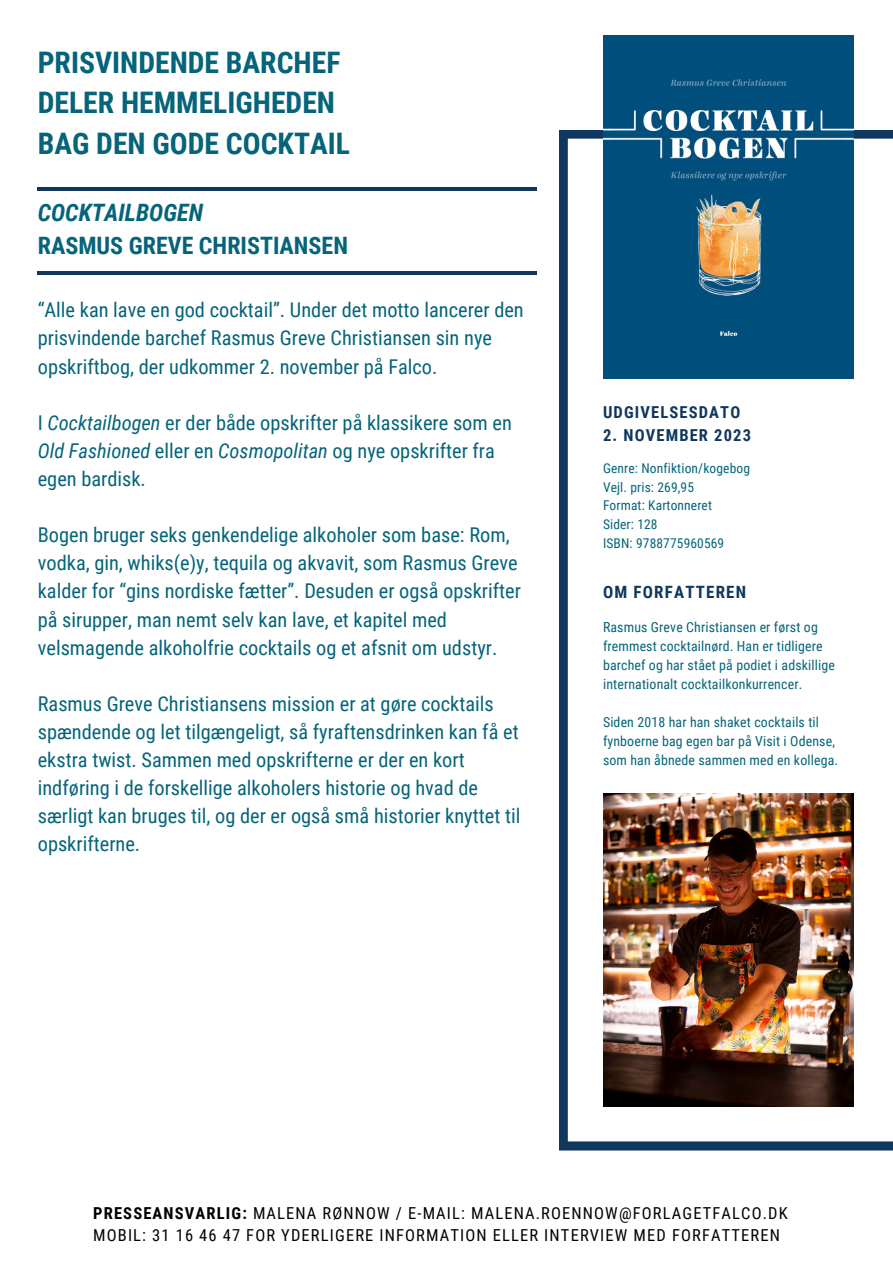
<style>
.page{position:relative;width:893px;height:1264px;background:#fff}
.page>*{position:absolute;margin:0;border:0;box-sizing:border-box;transform-origin:0 0}
.t1{font:700 29.7px "Roboto Condensed";color:#05647a}
.t2{font:700 24px "Roboto Condensed";color:#05647a}
.t3{font:italic 700 24px "Roboto Condensed";color:#05647a}
.t4{font:20.4px/28px "Roboto Condensed";color:#05647a}
.t5{font:700 16.95px "Roboto Condensed";letter-spacing:.07em;color:#10375d}
.t6{font:16.5px/22.5px "Roboto Condensed";letter-spacing:.07em;color:#000}
.t7{font:700 16.5px "Roboto Condensed";letter-spacing:.07em;color:#10375d}
.t8{font:13.8px/19px "Roboto Condensed";letter-spacing:.01em;color:#05647a}
.t9{font:13.5px "Roboto Condensed";letter-spacing:.01em;color:#05647a}
.s1{font-style:italic}
.s2{font-weight:700}
</style>
<div class="page">
<svg style="left:559px;top:130px;width:333px;height:1020px"></svg>
<hr style="left:38px;top:271px;width:499px;height:3px;background:#10375d">
<hr style="left:38px;top:187px;width:499px;height:3px;background:#10375d">
<img style="left:603px;top:793px;width:250px;height:313px">
<img style="left:603px;top:35px;width:250px;height:343px">
<p class="t1" style="left:38px;top:45px;width:304px">PRISVINDENDE BARCHEF</p>
<p class="t1" style="left:38px;top:86px;width:299px">DELER HEMMELIGHEDEN</p>
<p class="t1" style="left:38px;top:126px;width:314px">BAG DEN GODE COCKTAIL</p>
<p class="t3" style="left:38px;top:199px;width:167px">COCKTAILBOGEN</p>
<p class="t2" style="left:38px;top:231px;width:312px">RASMUS GREVE CHRISTIANSEN</p>
<p class="t4" style="left:38px;top:296px;width:487px">“Alle kan lave en god cocktail”. Under det motto lancerer den prisvindende barchef Rasmus Greve Christiansen sin nye opskriftbog, der udkommer 2. november på Falco.</p>
<p class="t4" style="left:38px;top:409px;width:475px">I <span class="s1">Cocktailbogen</span> er der både opskrifter på klassikere som en<br><span class="s1">Old Fashioned</span> eller en <span class="s1">Cosmopolitan</span> og nye opskrifter fra egen bardisk.</p>
<p class="t4" style="left:38px;top:521px;width:484px">Bogen bruger seks genkendelige alkoholer som base: Rom, vodka, gin, whiks(e)y, tequila og akvavit, som Rasmus Greve kalder for “gins nordiske fætter”. Desuden er også opskrifter på sirupper, man nemt selv kan lave, et kapitel med velsmagende alkoholfrie cocktails og et afsnit om udstyr.</p>
<p class="t4" style="left:38px;top:690px;width:484px">Rasmus Greve Christiansens mission er at gøre cocktails spændende og let tilgængeligt, så fyraftensdrinken kan få et ekstra twist. Sammen med opskrifterne er der en kort indføring i de forskellige alkoholers historie og hvad de særligt kan bruges til, og der er også små historier knyttet til opskrifterne.</p>
<p class="t7" style="left:603px;top:402px;width:139px">UDGIVELSESDATO</p>
<p class="t7" style="left:603px;top:425px;width:149px">2. NOVEMBER 2023</p>
<p class="t9" style="left:603px;top:460px;width:148px">Genre: Nonfiktion/kogebog</p>
<p class="t9" style="left:603px;top:479px;width:93px">Vejl. pris: 269,95</p>
<p class="t9" style="left:603px;top:498px;width:110px">Format: Kartonneret</p>
<p class="t9" style="left:603px;top:516px;width:56px">Sider: 128</p>
<p class="t9" style="left:603px;top:535px;width:123px">ISBN: 9788775960569</p>
<p class="t5" style="left:603px;top:582px;width:145px">OM FORFATTEREN</p>
<p class="t8" style="left:603px;top:617px;width:233px">Rasmus Greve Christiansen er først og fremmest cocktailnørd. Han er tidligere barchef og har stået på podiet i adskillige internationalt cocktailkonkurrencer.</p>
<p class="t8" style="left:603px;top:713px;width:236px">Siden 2018 har han shaket cocktails til fynboerne bag egen bar på Visit i Odense, som han åbnede sammen med en kollega.</p>
<p class="t6" style="left:93px;top:1201px;width:696px"><span class="s2">PRESSEANSVARLIG:</span> MALENA RØNNOW / E-MAIL: MALENA.ROENNOW@FORLAGETFALCO.DK<br>MOBIL: 31 16 46 47 FOR YDERLIGERE INFORMATION ELLER INTERVIEW MED FORFATTEREN</p>
</div>
